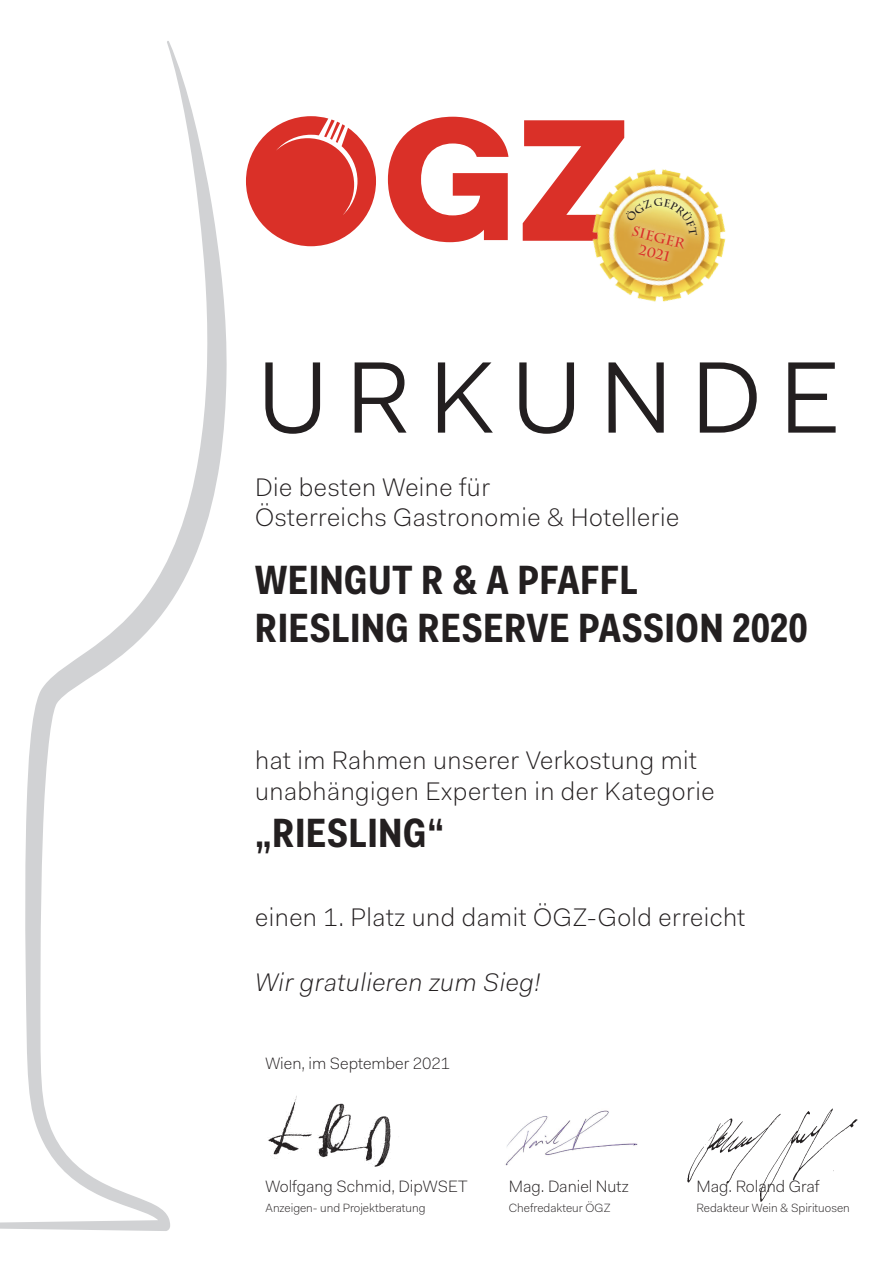
<style>
.page{position:relative;width:893px;height:1263px;background:#fff}
.page>*{position:absolute;margin:0;border:0;box-sizing:border-box;transform-origin:0 0}
.Urkunde{font:102px "Fakt Pro Blond";letter-spacing:.17em;color:#231f20}
.Firma___Getraenk{font:700 41.1px "Fakt Con Pro";letter-spacing:.02em;color:#231f20}
.Firma___Getraenk-2{font:300 25.5px/30.8px "Fakt Pro";letter-spacing:.02em;color:#231f20}
.Text{font:300 25.5px/30.8px "Fakt Pro";letter-spacing:.02em;color:#231f20}
.Text_kursiv{font:italic 300 25.5px "Fakt Pro";letter-spacing:.02em;color:#231f20}
.t1{font:300 16.5px "Fakt Pro";color:#231f20}
.t2{font:700 13.8px "Charlemagne Std";color:#da3028}
.t3{font:300 12px "Fakt Pro";color:#231f20}
</style>
<div class="page">
<img style="left:687px;top:1108px;width:171px;height:94px">
<svg style="left:0;top:41px;width:227px;height:1190px"></svg>
<svg style="left:388px;top:117px;width:120px;height:125px"></svg>
<svg style="left:246px;top:116px;width:130px;height:130px"></svg>
<img style="left:605px;top:195px;width:121px;height:107px">
<img style="left:268px;top:1096px;width:123px;height:71px">
<img style="left:505px;top:1110px;width:133px;height:55px">
<svg style="left:523px;top:120px;width:188px;height:153px"></svg>
<p class="t2" style="left:634px;top:223px;width:55px;rotate:14deg">SIEGER</p>
<p class="t2" style="left:641px;top:242px;width:33px;rotate:14deg">2021</p>
<p class="Urkunde" style="left:258px;top:329px;width:585px">URKUNDE</p>
<p class="Text" style="left:255px;top:471px;width:426px">Die besten Weine für<br>Österreichs Gastronomie &amp; Hotellerie</p>
<p class="Firma___Getraenk" style="left:255px;top:553px;width:384px">WEINGUT R &amp; A PFAFFL</p>
<p class="Firma___Getraenk" style="left:255px;top:601px;width:553px">RIESLING RESERVE PASSION 2020</p>
<p class="Firma___Getraenk-2" style="left:255px;top:744px;width:461px">hat im Rahmen unserer Verkostung mit unabhängigen Experten in der Kategorie</p>
<p class="Firma___Getraenk" style="left:255px;top:806px;width:190px">„RIESLING“</p>
<p class="Firma___Getraenk-2" style="left:255px;top:902px;width:492px">einen 1. Platz und damit ÖGZ-Gold erreicht</p>
<p class="Text_kursiv" style="left:255px;top:965px;width:287px">Wir gratulieren zum Sieg!</p>
<p class="t1" style="left:265px;top:1052px;width:186px">Wien, im September 2021</p>
<p class="t1" style="left:265px;top:1176px;width:204px">Wolfgang Schmid, DipWSET</p>
<p class="t3" style="left:265px;top:1200px;width:162px">Anzeigen- und Projektberatung</p>
<p class="t1" style="left:509px;top:1176px;width:122px">Mag. Daniel Nutz</p>
<p class="t3" style="left:509px;top:1200px;width:103px">Chefredakteur ÖGZ</p>
<p class="t1" style="left:696px;top:1176px;width:125px">Mag. Roland Graf</p>
<p class="t3" style="left:696px;top:1200px;width:155px">Redakteur Wein &amp; Spirituosen</p>
</div>
